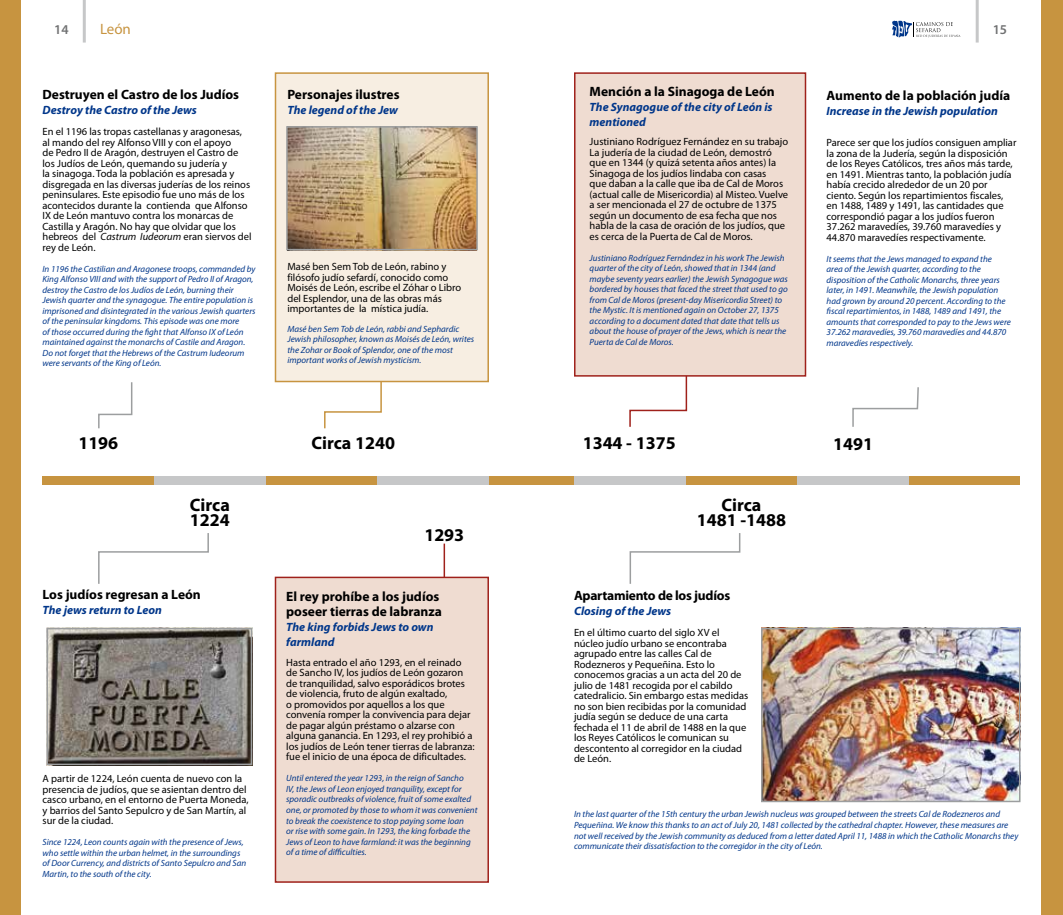
<style>
.page{position:relative;width:1063px;height:915px;background:#fff}
.page>*{position:absolute;margin:0;border:0;box-sizing:border-box;transform-origin:0 0}
.t1{font:700 18px/15px "Myriad Pro";color:#000}
.t2{font:15px "Myriad Pro";color:#c79440}
.t3{font:700 13.5px/15px "Myriad Pro";color:#000}
.t4{font:700 13.5px "Myriad Pro";letter-spacing:-.02em;color:#000}
.t5{font:600 13.5px "Myriad Pro";color:#707172}
.t6{font:italic 700 12px/15px "Myriad Pro";color:#00368a}
.t7{font:10.5px/10.5px "Myriad Pro";color:#000}
.t8{font:italic 9px/10.5px "Myriad Pro";color:#00368a}
.s1{font-style:italic}
</style>
<div class="page">
<div style="left:1042px;top:0;width:21px;height:914px;background:#c79440"></div>
<hr style="left:976px;top:0;width:3px;height:43px;background:#c6c7c8">
<svg style="left:892px;top:21px;width:69px;height:17px"></svg>
<hr style="left:83px;top:0;width:3px;height:43px;background:#c6c7c8">
<div style="left:0;top:0;width:21px;height:914px;background:#c79440"></div>
<svg style="left:323px;top:382px;width:60px;height:47px"></svg>
<svg style="left:629px;top:376px;width:59px;height:51px"></svg>
<div style="left:275px;top:72px;width:214px;height:310px;background:#f7eee2;border:2px solid #c79440"></div>
<div style="left:43px;top:475px;width:977px;height:9px;background:#c79440"></div>
<div style="left:154px;top:475px;width:112px;height:9px;background:#c6c7c8"></div>
<div style="left:574px;top:475px;width:112px;height:9px;background:#c6c7c8"></div>
<div style="left:797px;top:475px;width:112px;height:9px;background:#c6c7c8"></div>
<div style="left:377px;top:475px;width:112px;height:9px;background:#c6c7c8"></div>
<div style="left:574px;top:72px;width:232px;height:304px;background:#efdcd1;border:2px solid #9f211b"></div>
<svg style="left:852px;top:387px;width:67px;height:40px"></svg>
<svg style="left:98px;top:533px;width:111px;height:51px"></svg>
<hr style="left:444px;top:543px;width:1px;height:109px;background:#9f211b">
<svg style="left:98px;top:382px;width:35px;height:47px"></svg>
<svg style="left:629px;top:533px;width:112px;height:51px"></svg>
<div style="left:275px;top:576px;width:214px;height:306px;background:#efdcd1;border:2px solid #9f211b"></div>
<img style="left:289px;top:129px;width:186px;height:118px">
<div style="left:286px;top:126px;width:192px;height:124px;border:2px solid #9c9e9f"></div>
<img style="left:50px;top:630px;width:199px;height:131px">
<div style="left:47px;top:627px;width:205px;height:137px;border:2px solid #9c9e9f"></div>
<img style="left:764px;top:630px;width:253px;height:168px">
<div style="left:761px;top:627px;width:259px;height:174px;border:2px solid #9c9e9f"></div>
<h3 class="t5" style="left:54px;top:21px;width:16px">14</h3>
<h2 class="t2" style="left:100px;top:20px;width:32px">León</h2>
<h3 class="t5" style="left:993px;top:21px;width:16px">15</h3>
<h3 class="t3" style="left:43px;top:86px;width:198px">Destruyen el Castro de los Judíos</h3>
<h3 class="t6" style="left:43px;top:102px;width:156px">Destroy the Castro of the Jews</h3>
<p class="t7" style="left:43px;top:126px;width:211px">En el 1196 las tropas castellanas y aragonesas, al mando del rey Alfonso VIII y con el apoyo<br>de Pedro II de Aragón, destruyen el Castro de los Judíos de León, quemando su judería y<br>la sinagoga. Toda la población es apresada y disgregada en las diversas juderías de los reinos peninsulares. Este episodio fue uno más de los acontecidos durante la contienda que Alfonso IX de León mantuvo contra los monarcas de Castilla y Aragón. No hay que olvidar que los hebreos del <span class="s1">Castrum Iudeorum</span> eran siervos del rey de León.</p>
<p class="t8" style="left:43px;top:263px;width:215px">In 1196 the Castilian and Aragonese troops, commanded by King Alfonso VIII and with the support of Pedro II of Aragon, destroy the Castro de los Judíos de León, burning their Jewish quarter and the synagogue. The entire population is imprisoned and disintegrated in the various Jewish quarters of the peninsular kingdoms. This episode was one more<br>of those occurred during the fight that Alfonso IX of León maintained against the monarchs of Castile and Aragon.<br>Do not forget that the Hebrews of the Castrum Iudeorum were servants of the King of León.</p>
<h3 class="t3" style="left:287px;top:86px;width:114px">Personajes ilustres</h3>
<h3 class="t6" style="left:287px;top:102px;width:112px">The legend of the Jew</h3>
<p class="t7" style="left:287px;top:261px;width:175px">Masé ben Sem Tob de León, rabino y filósofo judío sefardí, conocido como Moisés de León, escribe el Zóhar o Libro del Esplendor, una de las obras más importantes de la mística judía.</p>
<p class="t8" style="left:287px;top:323px;width:188px">Masé ben Sem Tob de León, rabbi and Sephardic Jewish philosopher, known as Moisés de León, writes the Zohar or Book of Splendor, one of the most important works of Jewish mysticism.</p>
<h1 class="t1" style="left:78px;top:435px;width:41px">1196</h1>
<h1 class="t1" style="left:311px;top:435px;width:85px">Circa 1240</h1>
<h1 class="t1" style="left:190px;top:497px;width:41px">Circa<br>1224</h1>
<h3 class="t3" style="left:43px;top:586px;width:160px">Los judíos regresan a León</h3>
<h3 class="t6" style="left:43px;top:601px;width:121px">The jews return to Leon</h3>
<p class="t7" style="left:43px;top:772px;width:208px">A partir de 1224, León cuenta de nuevo con la presencia de judíos, que se asientan dentro del casco urbano, en el entorno de Puerta Moneda, y barrios del Santo Sepulcro y de San Martín, al sur de la ciudad.</p>
<p class="t8" style="left:43px;top:836px;width:205px">Since 1224, Leon counts again with the presence of Jews, who settle within the urban helmet, in the surroundings of Door Currency, and districts of Santo Sepulcro and San Martin, to the south of the city.</p>
<h1 class="t1" style="left:424px;top:527px;width:41px">1293</h1>
<h3 class="t3" style="left:286px;top:588px;width:157px">El rey prohíbe a los judíos poseer tierras de labranza</h3>
<h3 class="t6" style="left:286px;top:619px;width:149px">The king forbids Jews to own farmland</h3>
<p class="t7" style="left:286px;top:656px;width:190px">Hasta entrado el año 1293, en el reinado de Sancho IV, los judíos de León gozaron de tranquilidad, salvo esporádicos brotes de violencia, fruto de algún exaltado,<br>o promovidos por aquellos a los que convenía romper la convivencia para dejar de pagar algún préstamo o alzarse con alguna ganancia. En 1293, el rey prohibió a los judíos de León tener tierras de labranza: fue el inicio de una época de dificultades.</p>
<p class="t8" style="left:286px;top:772px;width:193px">Until entered the year 1293, in the reign of Sancho<br>IV, the Jews of Leon enjoyed tranquility, except for sporadic outbreaks of violence, fruit of some exalted one, or promoted by those to whom it was convenient to break the coexistence to stop paying some loan<br>or rise with some gain. In 1293, the king forbade the Jews of Leon to have farmland: it was the beginning of a time of difficulties.</p>
<h3 class="t3" style="left:590px;top:83px;width:187px">Mención a la Sinagoga de León</h3>
<h3 class="t6" style="left:590px;top:98px;width:184px">The Synagogue of the city of León is mentioned</h3>
<p class="t7" style="left:590px;top:136px;width:200px">Justiniano Rodríguez Fernández en su trabajo La judería de la ciudad de León, demostró que en 1344 (y quizá setenta años antes) la Sinagoga de los judíos lindaba con casas<br>que daban a la calle que iba de Cal de Moros (actual calle de Misericordia) al Misteo. Vuelve a ser mencionada el 27 de octubre de 1375 según un documento de esa fecha que nos habla de la casa de oración de los judíos, que es cerca de la Puerta de Cal de Moros.</p>
<p class="t8" style="left:590px;top:252px;width:200px">Justiniano Rodríguez Fernández in his work The Jewish quarter of the city of León, showed that in 1344 (and maybe seventy years earlier) the Jewish Synagogue was bordered by houses that faced the street that used to go from Cal de Moros (present-day Misericordia Street) to the Mystic. It is mentioned again on October 27, 1375 according to a document dated that date that tells us about the house of prayer of the Jews, which is near the Puerta de Cal de Moros.</p>
<h1 class="t1" style="left:583px;top:435px;width:94px">1344 - 1375</h1>
<h1 class="t1" style="left:697px;top:497px;width:91px;text-align:center">Circa<br>1481 -1488</h1>
<h3 class="t4" style="left:574px;top:586px;width:158px">Apartamiento de los judíos</h3>
<h3 class="t6" style="left:574px;top:603px;width:99px">Closing of the Jews</h3>
<p class="t7" style="left:574px;top:627px;width:176px">En el último cuarto del siglo XV el núcleo judío urbano se encontraba agrupado entre las calles Cal de Rodezneros y Pequeñina. Esto lo conocemos gracias a un acta del 20 de julio de 1481 recogida por el cabildo catedralicio. Sin embargo estas medidas no son bien recibidas por la comunidad judía según se deduce de una carta fechada el 11 de abril de 1488 en la que los Reyes Católicos le comunican su descontento al corregidor en la ciudad de León.</p>
<h3 class="t3" style="left:827px;top:87px;width:185px">Aumento de la población judía</h3>
<h3 class="t6" style="left:827px;top:103px;width:173px">Increase in the Jewish population</h3>
<p class="t7" style="left:827px;top:137px;width:191px">Parece ser que los judíos consiguen ampliar la zona de la Judería, según la disposición de los Reyes Católicos, tres años más tarde, en 1491. Mientras tanto, la población judía había crecido alrededor de un 20 por ciento. Según los repartimientos fiscales, en 1488, 1489 y 1491, las cantidades que correspondió pagar a los judíos fueron 37.262 maravedíes, 39.760 maravedíes y 44.870 maravedíes respectivamente.</p>
<p class="t8" style="left:827px;top:253px;width:186px">It seems that the Jews managed to expand the<br>area of the Jewish quarter, according to the disposition of the Catholic Monarchs, three years later, in 1491. Meanwhile, the Jewish population had grown by around 20 percent. According to the fiscal repartimientos, in 1488, 1489 and 1491, the amounts that corresponded to pay to the Jews were 37.262 maravedíes, 39.760 maravedíes and 44.870 maravedíes respectively.</p>
<h1 class="t1" style="left:833px;top:435px;width:41px">1491</h1>
<p class="t8" style="left:574px;top:808px;width:446px">In the last quarter of the 15th century the urban Jewish nucleus was grouped between the streets Cal de Rodezneros and Pequeñina. We know this thanks to an act of July 20, 1481 collected by the cathedral chapter. However, these measures are not well received by the Jewish community as deduced from a letter dated April 11, 1488 in which the Catholic Monarchs they communicate their dissatisfaction to the corregidor in the city of León.</p>
</div>
